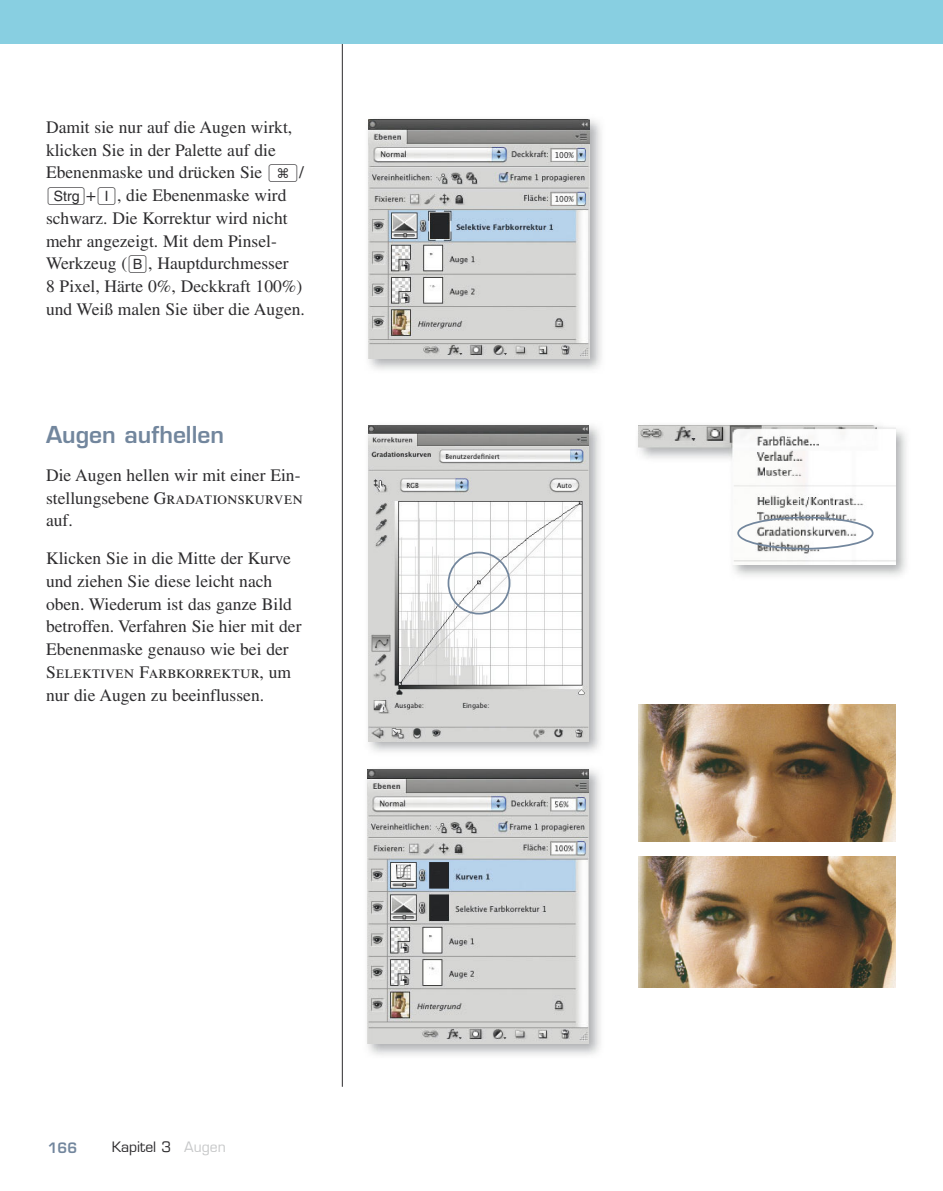
<style>
.page{position:relative;width:943px;height:1191px;background:#fff}
.page>*{position:absolute;margin:0;border:0;box-sizing:border-box;transform-origin:0 0}
.t1{font:600 22.75px "Eurostile LT";color:#72869d}
.t2{font:17.5px/22.8px "Times";color:#2d2c2e}
.t3{font:17.5px "Times Roman SC";color:#2d2c2e}
.t4{font:14px "Eurostile";color:#2d2c2e}
.t5{font:600 14px "Eurostile LT";color:#72869d}
.s1{font-family:"Keyboard Full Normal"}
.s2{font-family:"Times"}
.s3{color:#c7c8c9}
</style>
<div class="page">
<hr style="left:342px;top:34px;width:1px;height:1052px;background:#2d2c2e">
<div style="left:0;top:0;width:943px;height:43px;background:#88cfe1"></div>
<img style="left:368px;top:120px;width:234px;height:250px">
<img style="left:368px;top:119px;width:222px;height:239px">
<img style="left:367px;top:770px;width:234px;height:285px">
<img style="left:367px;top:769px;width:222px;height:274px">
<img style="left:733px;top:427px;width:173px;height:149px">
<img style="left:638px;top:425px;width:257px;height:139px">
<div style="left:737px;top:516px;width:136px;height:33px;border:2px solid #72869d;border-radius:50%"></div>
<img style="left:368px;top:425px;width:221px;height:316px">
<div style="left:447px;top:551px;width:63px;height:63px;border:2px solid #72869d;border-radius:50%"></div>
<img style="left:638px;top:856px;width:257px;height:131px">
<img style="left:638px;top:704px;width:257px;height:138px">
<p class="t2" style="left:46px;top:115px;width:260px">Damit sie nur auf die Augen wirkt, klicken Sie in der Palette auf die<br>Ebenenmaske und drücken Sie <span class="s1">¿</span>/<br><span class="s1">Ÿ</span>+<span class="s1">I</span>, die Ebenenmaske wird schwarz. Die Korrektur wird nicht mehr angezeigt. Mit dem Pinsel-<br>Werkzeug (<span class="s1">B</span>, Hauptdurchmesser<br>8 Pixel, Härte 0%, Deckkraft 100%) und Weiß malen Sie über die Augen.</p>
<h1 class="t1" style="left:46px;top:421px;width:179px">Augen aufhellen</h1>
<p class="t2" style="left:46px;top:463px;width:256px">Die Augen hellen wir mit einer Ein-</p>
<p class="t3" style="left:46px;top:488px;width:259px"><span class="s2">stellungsebene</span> Gradations kurven</p>
<p class="t2" style="left:46px;top:502px;width:246px;line-height:37.6px">auf.<br>Klicken Sie in die Mitte der Kurve</p>
<p class="t2" style="left:46px;top:569px;width:257px">und ziehen Sie diese leicht nach oben. Wiederum ist das ganze Bild betroffen. Verfahren Sie hier mit der Ebenenmaske genauso wie bei der</p>
<p class="t3" style="left:46px;top:662px;width:247px">Selektiven Farbkorrektur<span class="s2">, um</span></p>
<p class="t2" style="left:46px;top:683px;width:220px">nur die Augen zu beeinflussen.</p>
<p class="t5" style="left:48px;top:1138px;width:31px">166</p>
<p class="t4" style="left:112px;top:1138px;width:116px">Kapitel 3 <span class="s3">Augen</span></p>
</div>
